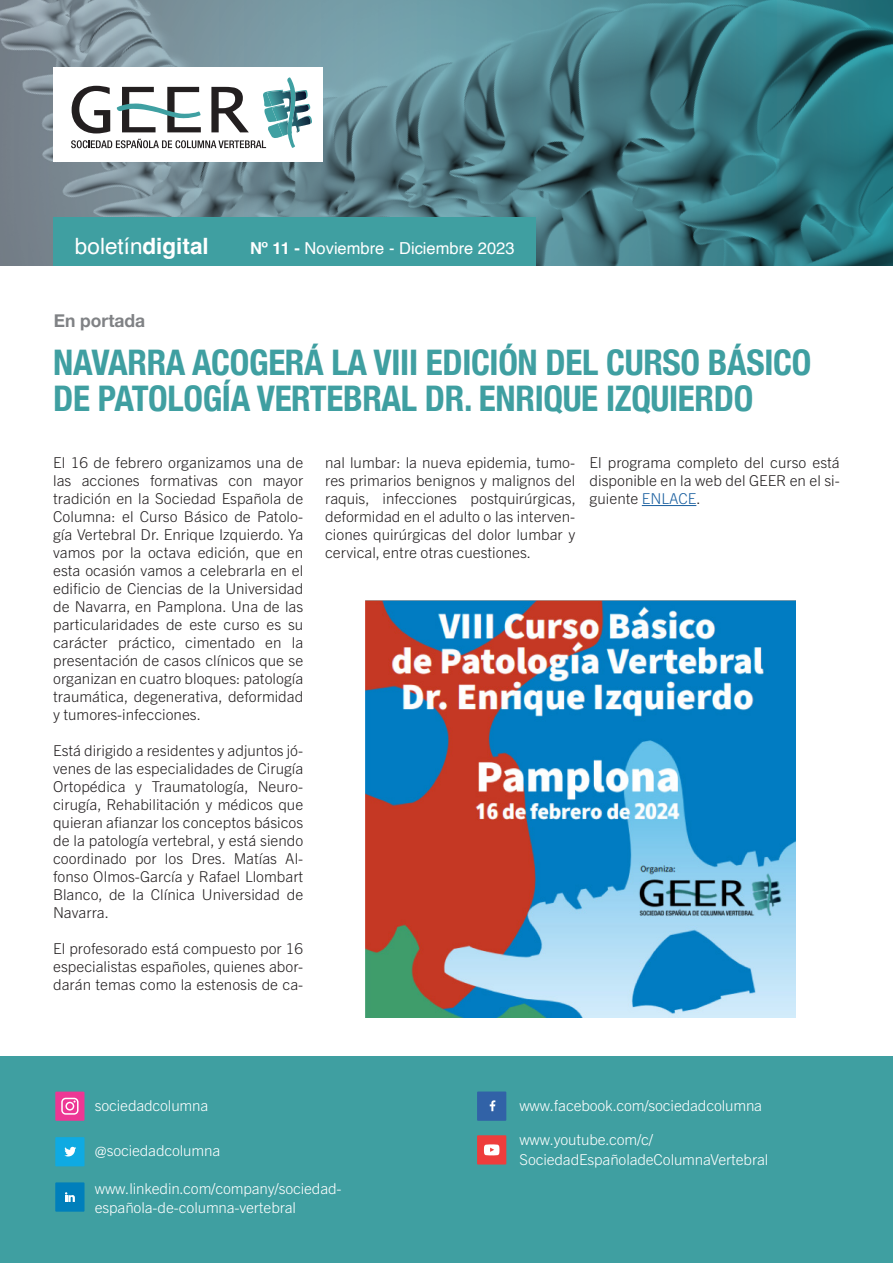
<style>
.page{position:relative;width:893px;height:1263px;background:#fff}
.page>*{position:absolute;margin:0;border:0;box-sizing:border-box;transform-origin:0 0}
.t1{font:700 condensed 35.25px/36.2px "Helvetica Neue";letter-spacing:-.01em;color:#3f9fa1}
.t2{font:22.5px "Helvetica";color:#fff}
.t3{font:700 18px "Helvetica Neue";color:#808285}
.t4{font:16.5px "Helvetica";color:#fff}
.t5{font:300 15px/18px "Trade Gothic Next LT Pro";color:#231f20;text-align:justify}
.t6{font:300 15px/19.5px "Trade Gothic Next LT Pro";letter-spacing:-.01em;color:#fff}
.s1{font-weight:700}
.s2{color:#175d9e}
</style>
<div class="page">
<svg style="left:0;top:0;width:893px;height:266px;background:#528089"></svg>
<div style="left:54px;top:67px;width:269px;height:95px;background:#fff"></div>
<svg style="left:71px;top:77px;width:241px;height:71px"></svg>
<div style="left:54px;top:217px;width:482px;height:49px;background:#3f9fa1"></div>
<div style="left:0;top:1056px;width:893px;height:207px;background:#3f9fa1"></div>
<div style="left:55px;top:1091px;width:29px;height:30px;background:#ed3794"></div>
<svg style="left:61px;top:1098px;width:18px;height:17px"></svg>
<div style="left:477px;top:1091px;width:29px;height:30px;background:#3162a7"></div>
<svg style="left:490px;top:1100px;width:5px;height:11px"></svg>
<div style="left:55px;top:1137px;width:30px;height:29px;background:#0faae2"></div>
<svg style="left:64px;top:1147px;width:12px;height:9px"></svg>
<div style="left:55px;top:1182px;width:30px;height:30px;background:#007fbb"></div>
<svg style="left:65px;top:1192px;width:10px;height:10px"></svg>
<div style="left:477px;top:1135px;width:29px;height:29px;background:#ee3d3c"></div>
<svg style="left:484px;top:1144px;width:15px;height:11px"></svg>
<img style="left:365px;top:600px;width:430px;height:418px">
<hr style="left:642px;top:505px;width:54px;height:1px;background:#175d9e">
<h2 class="t2" style="left:75px;top:229px;width:135px">boletín<span class="s1">digital</span></h2>
<p class="t4" style="left:250px;top:235px;width:266px"><span class="s1">Nº 11 -</span> Noviembre - Diciembre 2023</p>
<p class="t3" style="left:54px;top:306px;width:93px">En portada</p>
<p class="t1" style="left:53px;top:341px;width:760px">NAVARRA ACOGERÁ LA VIII EDICIÓN DEL CURSO BÁSICO<br>DE PATOLOGÍA VERTEBRAL DR. ENRIQUE IZQUIERDO</p>
<p class="t5" style="left:53px;top:453px;width:252px">El 16 de febrero organizamos una de las acciones formativas con mayor tradición en la Sociedad Española de Columna: el Curso Básico de Patolo&shy;gía Vertebral Dr. Enrique Izquierdo. Ya vamos por la octava edición, que en esta ocasión vamos a celebrarla en el edificio de Ciencias de la Universidad de Navarra, en Pamplona. Una de las particularidades de este curso es su carácter práctico, cimentado en la presentación de casos clínicos que se organizan en cuatro bloques: patología traumática, degenerativa, deformidad y tumores-infecciones.</p>
<p class="t5" style="left:53px;top:741px;width:252px">Está dirigido a residentes y adjuntos jó&shy;venes de las especialidades de Cirugía Ortopédica y Traumatología, Neuro&shy;cirugía, Rehabilitación y médicos que quieran afianzar los conceptos básicos de la patología vertebral, y está siendo coordinado por los Dres. Matías Al&shy;fonso Olmos-García y Rafael Llombart Blanco, de la Clínica Universidad de Navarra.</p>
<p class="t5" style="left:53px;top:939px;width:252px">El profesorado está compuesto por 16 especialistas españoles, quienes abor&shy;darán temas como la estenosis de ca-</p>
<p class="t5" style="left:325px;top:453px;width:252px">nal lumbar: la nueva epidemia, tumo&shy;res primarios benignos y malignos del raquis, infecciones postquirúrgicas, deformidad en el adulto o las interven&shy;ciones quirúrgicas del dolor lumbar y cervical, entre otras cuestiones.</p>
<p class="t5" style="left:590px;top:453px;width:252px">El programa completo del curso está disponible en la web del GEER en el si&shy;guiente <span class="s2">ENLACE</span>.</p>
<p class="t6" style="left:95px;top:1095px;width:115px">sociedadcolumna</p>
<p class="t6" style="left:95px;top:1140px;width:127px">@sociedadcolumna</p>
<p class="t6" style="left:95px;top:1177px;width:248px">www.linkedin.com/company/sociedad&shy;española-de-columna-vertebral</p>
<p class="t6" style="left:519px;top:1095px;width:244px">www.facebook.com/sociedadcolumna</p>
<p class="t6" style="left:519px;top:1129px;width:250px">www.youtube.com/c/<br>SociedadEspañoladeColumnaVertebral</p>
</div>
